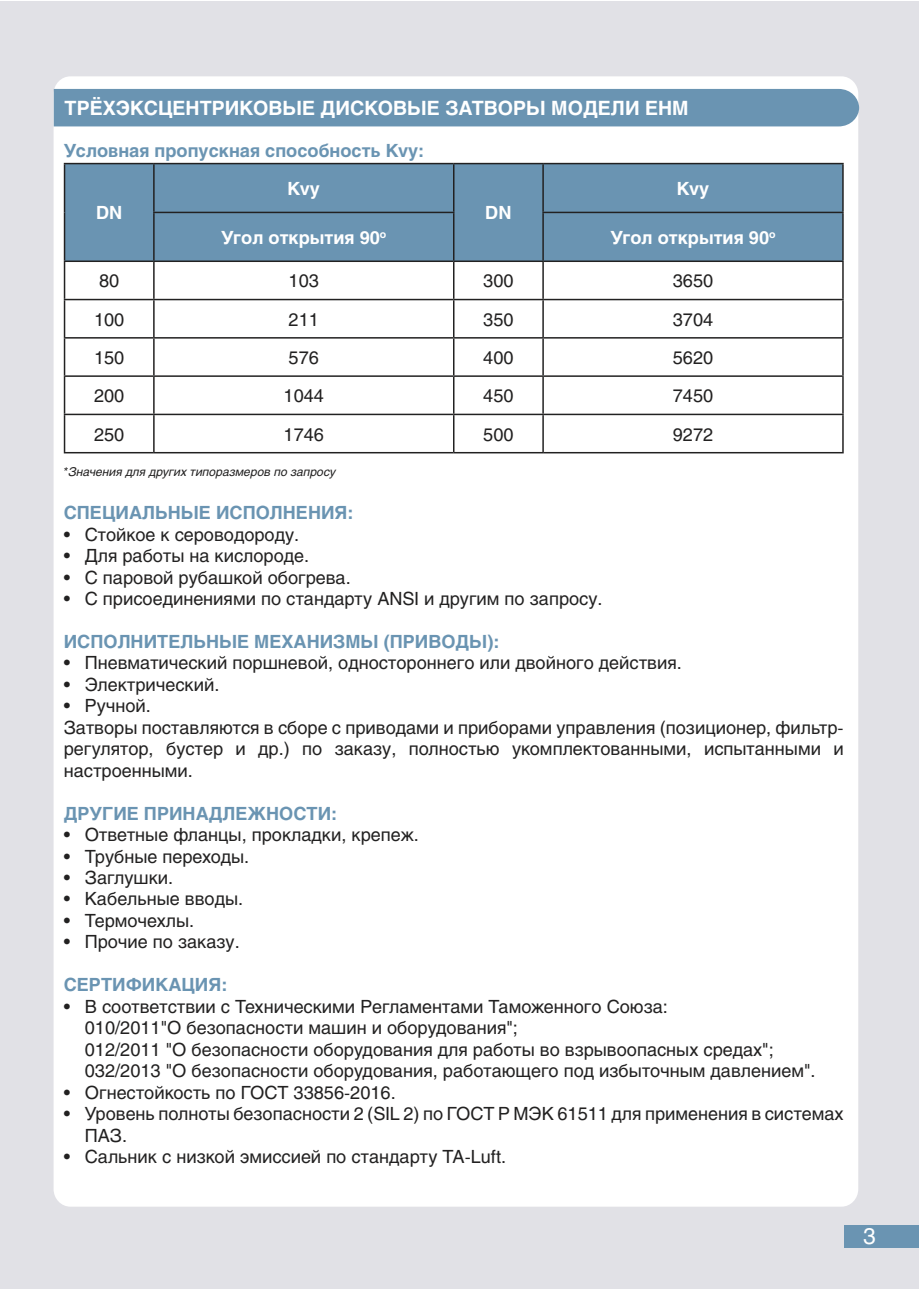
<style>
.page{position:relative;width:919px;height:1289px;background:#fff}
.page>*{position:absolute;margin:0;border:0;box-sizing:border-box;transform-origin:0 0}
.t1{font:22.5px "Helios";color:#fff}
.t2{font:700 19.5px "Helios";color:#fff}
.t3{font:18px/21.5px "Helios";color:#222121;text-align:justify}
.t4{font:700 18px "Helios";color:#6a94b2}
.t5{font:700 18px "Helios";color:#fff}
.t6{font:italic 12px "Helios";color:#222121}
</style>
<div class="page">
<div style="left:0;top:1px;width:15px;height:1287px;background:#e1e1e6"></div>
<div style="left:13px;top:1px;width:905px;height:1287px;background:#e1e1e6"></div>
<div style="left:54px;top:76px;width:804px;height:1130px;background:#fff;border-radius:17px"></div>
<div style="left:54px;top:89px;width:805px;height:37px;background:#6a94b2"></div>
<div style="left:844px;top:1225px;width:74px;height:22px;background:#6a94b2"></div>
<div style="left:65px;top:164px;width:777px;height:96px;background:#6a94b2"></div>
<hr style="left:64px;top:163px;width:90px;height:1px;background:#222121">
<hr style="left:64px;top:164px;width:1px;height:48px;background:#222121">
<hr style="left:154px;top:163px;width:299px;height:1px;background:#222121">
<hr style="left:153px;top:164px;width:2px;height:48px;background:#222121">
<hr style="left:453px;top:163px;width:90px;height:1px;background:#222121">
<hr style="left:453px;top:164px;width:1px;height:48px;background:#222121">
<hr style="left:543px;top:163px;width:300px;height:1px;background:#222121">
<hr style="left:542px;top:164px;width:2px;height:48px;background:#222121">
<hr style="left:842px;top:164px;width:1px;height:48px;background:#222121">
<hr style="left:64px;top:212px;width:1px;height:48px;background:#222121">
<hr style="left:153px;top:212px;width:301px;height:1px;background:#222121">
<hr style="left:153px;top:213px;width:2px;height:47px;background:#222121">
<hr style="left:453px;top:213px;width:1px;height:47px;background:#222121">
<hr style="left:542px;top:212px;width:301px;height:1px;background:#222121">
<hr style="left:542px;top:213px;width:2px;height:47px;background:#222121">
<hr style="left:842px;top:213px;width:1px;height:47px;background:#222121">
<hr style="left:64px;top:260px;width:90px;height:2px;background:#222121">
<hr style="left:64px;top:262px;width:1px;height:37px;background:#222121">
<hr style="left:154px;top:260px;width:299px;height:2px;background:#222121">
<hr style="left:153px;top:262px;width:2px;height:37px;background:#222121">
<hr style="left:453px;top:260px;width:90px;height:2px;background:#222121">
<hr style="left:453px;top:262px;width:1px;height:37px;background:#222121">
<hr style="left:543px;top:260px;width:300px;height:2px;background:#222121">
<hr style="left:542px;top:262px;width:2px;height:37px;background:#222121">
<hr style="left:842px;top:262px;width:1px;height:37px;background:#222121">
<hr style="left:64px;top:299px;width:90px;height:1px;background:#222121">
<hr style="left:64px;top:300px;width:1px;height:37px;background:#222121">
<hr style="left:154px;top:299px;width:299px;height:1px;background:#222121">
<hr style="left:153px;top:300px;width:2px;height:37px;background:#222121">
<hr style="left:453px;top:299px;width:90px;height:1px;background:#222121">
<hr style="left:453px;top:300px;width:1px;height:37px;background:#222121">
<hr style="left:543px;top:299px;width:300px;height:1px;background:#222121">
<hr style="left:542px;top:300px;width:2px;height:37px;background:#222121">
<hr style="left:842px;top:300px;width:1px;height:37px;background:#222121">
<hr style="left:64px;top:337px;width:90px;height:1px;background:#222121">
<hr style="left:64px;top:338px;width:1px;height:37px;background:#222121">
<hr style="left:154px;top:337px;width:299px;height:1px;background:#222121">
<hr style="left:153px;top:338px;width:2px;height:37px;background:#222121">
<hr style="left:453px;top:337px;width:90px;height:1px;background:#222121">
<hr style="left:453px;top:338px;width:1px;height:37px;background:#222121">
<hr style="left:543px;top:337px;width:300px;height:1px;background:#222121">
<hr style="left:542px;top:338px;width:2px;height:37px;background:#222121">
<hr style="left:842px;top:338px;width:1px;height:37px;background:#222121">
<hr style="left:64px;top:375px;width:90px;height:2px;background:#222121">
<hr style="left:64px;top:377px;width:1px;height:36px;background:#222121">
<hr style="left:154px;top:375px;width:299px;height:2px;background:#222121">
<hr style="left:153px;top:377px;width:2px;height:36px;background:#222121">
<hr style="left:453px;top:375px;width:90px;height:2px;background:#222121">
<hr style="left:453px;top:377px;width:1px;height:36px;background:#222121">
<hr style="left:543px;top:375px;width:300px;height:2px;background:#222121">
<hr style="left:542px;top:377px;width:2px;height:36px;background:#222121">
<hr style="left:842px;top:377px;width:1px;height:36px;background:#222121">
<hr style="left:64px;top:413px;width:90px;height:2px;background:#222121">
<hr style="left:64px;top:415px;width:1px;height:37px;background:#222121">
<hr style="left:154px;top:413px;width:299px;height:2px;background:#222121">
<hr style="left:153px;top:415px;width:2px;height:37px;background:#222121">
<hr style="left:453px;top:413px;width:90px;height:2px;background:#222121">
<hr style="left:453px;top:415px;width:1px;height:37px;background:#222121">
<hr style="left:543px;top:413px;width:300px;height:2px;background:#222121">
<hr style="left:542px;top:415px;width:2px;height:37px;background:#222121">
<hr style="left:842px;top:415px;width:1px;height:37px;background:#222121">
<hr style="left:64px;top:452px;width:90px;height:1px;background:#222121">
<hr style="left:154px;top:452px;width:299px;height:1px;background:#222121">
<hr style="left:453px;top:452px;width:90px;height:1px;background:#222121">
<hr style="left:543px;top:452px;width:300px;height:1px;background:#222121">
<p class="t2" style="left:65px;top:97px;width:625px">ТРЁХЭКСЦЕНТРИКОВЫЕ ДИСКОВЫЕ ЗАТВОРЫ МОДЕЛИ ЕНМ</p>
<p class="t4" style="left:64px;top:140px;width:362px">Условная пропускная способность Kvу:</p>
<p class="t5" style="left:96px;top:202px;width:28px">DN</p>
<p class="t5" style="left:287px;top:178px;width:34px">Kvу</p>
<p class="t5" style="left:485px;top:202px;width:28px">DN</p>
<p class="t5" style="left:676px;top:178px;width:34px">Kvу</p>
<p class="t5" style="left:221px;top:227px;width:167px">Угол открытия 90<sup>о</sup></p>
<p class="t5" style="left:610px;top:227px;width:167px">Угол открытия 90<sup>о</sup></p>
<p class="t3" style="left:99px;top:270px;width:22px">80</p>
<p class="t3" style="left:288px;top:270px;width:32px">103</p>
<p class="t3" style="left:483px;top:270px;width:32px">300</p>
<p class="t3" style="left:672px;top:270px;width:42px">3650</p>
<p class="t3" style="left:94px;top:308px;width:32px">100</p>
<p class="t3" style="left:288px;top:308px;width:32px">211</p>
<p class="t3" style="left:483px;top:308px;width:32px">350</p>
<p class="t3" style="left:672px;top:308px;width:42px">3704</p>
<p class="t3" style="left:94px;top:347px;width:32px">150</p>
<p class="t3" style="left:288px;top:347px;width:32px">576</p>
<p class="t3" style="left:483px;top:347px;width:32px">400</p>
<p class="t3" style="left:672px;top:347px;width:42px">5620</p>
<p class="t3" style="left:94px;top:385px;width:32px">200</p>
<p class="t3" style="left:283px;top:385px;width:42px">1044</p>
<p class="t3" style="left:483px;top:385px;width:32px">450</p>
<p class="t3" style="left:672px;top:385px;width:42px">7450</p>
<p class="t3" style="left:94px;top:423px;width:32px">250</p>
<p class="t3" style="left:283px;top:423px;width:42px">1746</p>
<p class="t3" style="left:483px;top:423px;width:32px">500</p>
<p class="t3" style="left:672px;top:423px;width:42px">9272</p>
<p class="t6" style="left:64px;top:465px;width:273px">*Значения для других типоразмеров по запросу</p>
<p class="t4" style="left:64px;top:502px;width:291px">СПЕЦИАЛЬНЫЕ ИСПОЛНЕНИЯ:</p>
<p class="t3" style="left:64px;top:523px;width:237px">• Стойкое к сероводороду.</p>
<p class="t3" style="left:64px;top:545px;width:247px">• Для работы на кислороде.</p>
<p class="t3" style="left:64px;top:566px;width:288px">• С паровой рубашкой обогрева.</p>
<p class="t3" style="left:64px;top:587px;width:540px">• С присоединениями по стандарту ANSI и другим по запросу.</p>
<p class="t4" style="left:64px;top:631px;width:437px">ИСПОЛНИТЕЛЬНЫЕ МЕХАНИЗМЫ (ПРИВОДЫ):</p>
<p class="t3" style="left:64px;top:652px;width:619px">• Пневматический поршневой, одностороннего или двойного действия.</p>
<p class="t3" style="left:64px;top:673px;width:157px">• Электрический.</p>
<p class="t3" style="left:64px;top:695px;width:89px">• Ручной.</p>
<p class="t3" style="left:64px;top:716px;width:781px">Затворы поставляются в сборе с приводами и приборами управления (позиционер, фильтр&shy;регулятор, бустер и др.) по заказу, полностью укомплектованными, испытанными и настроенными.</p>
<p class="t4" style="left:64px;top:802px;width:275px">ДРУГИЕ ПРИНАДЛЕЖНОСТИ:</p>
<p class="t3" style="left:64px;top:823px;width:356px">• Ответные фланцы, прокладки, крепеж.</p>
<p class="t3" style="left:64px;top:845px;width:187px">• Трубные переходы.</p>
<p class="t3" style="left:64px;top:866px;width:111px">• Заглушки.</p>
<p class="t3" style="left:64px;top:888px;width:181px">• Кабельные вводы.</p>
<p class="t3" style="left:64px;top:909px;width:132px">• Термочехлы.</p>
<p class="t3" style="left:64px;top:931px;width:177px">• Прочие по заказу.</p>
<p class="t4" style="left:64px;top:974px;width:165px">СЕРТИФИКАЦИЯ:</p>
<p class="t3" style="left:64px;top:995px;width:605px">• В соответствии с Техническими Регламентами Таможенного Союза:</p>
<p class="t3" style="left:85px;top:1016px;width:434px">010/2011"О безопасности машин и оборудования";</p>
<p class="t3" style="left:85px;top:1038px;width:690px">012/2011 "О безопасности оборудования для работы во взрывоопасных средах";</p>
<p class="t3" style="left:85px;top:1059px;width:732px">032/2013 "О безопасности оборудования, работающего под избыточным давлением".</p>
<p class="t3" style="left:64px;top:1081px;width:333px">• Огнестойкость по ГОСТ 33856-2016.</p>
<p class="t3" style="left:85px;top:1102px;width:760px;text-indent:-21px">• Уровень полноты безопасности 2 (SIL 2) по ГОСТ Р МЭК 61511 для применения в системах<br>ПАЗ.</p>
<p class="t3" style="left:64px;top:1145px;width:444px">• Сальник с низкой эмиссией по стандарту TA-Luft.</p>
<p class="t1" style="left:863px;top:1222px;width:14px">3</p>
</div>
